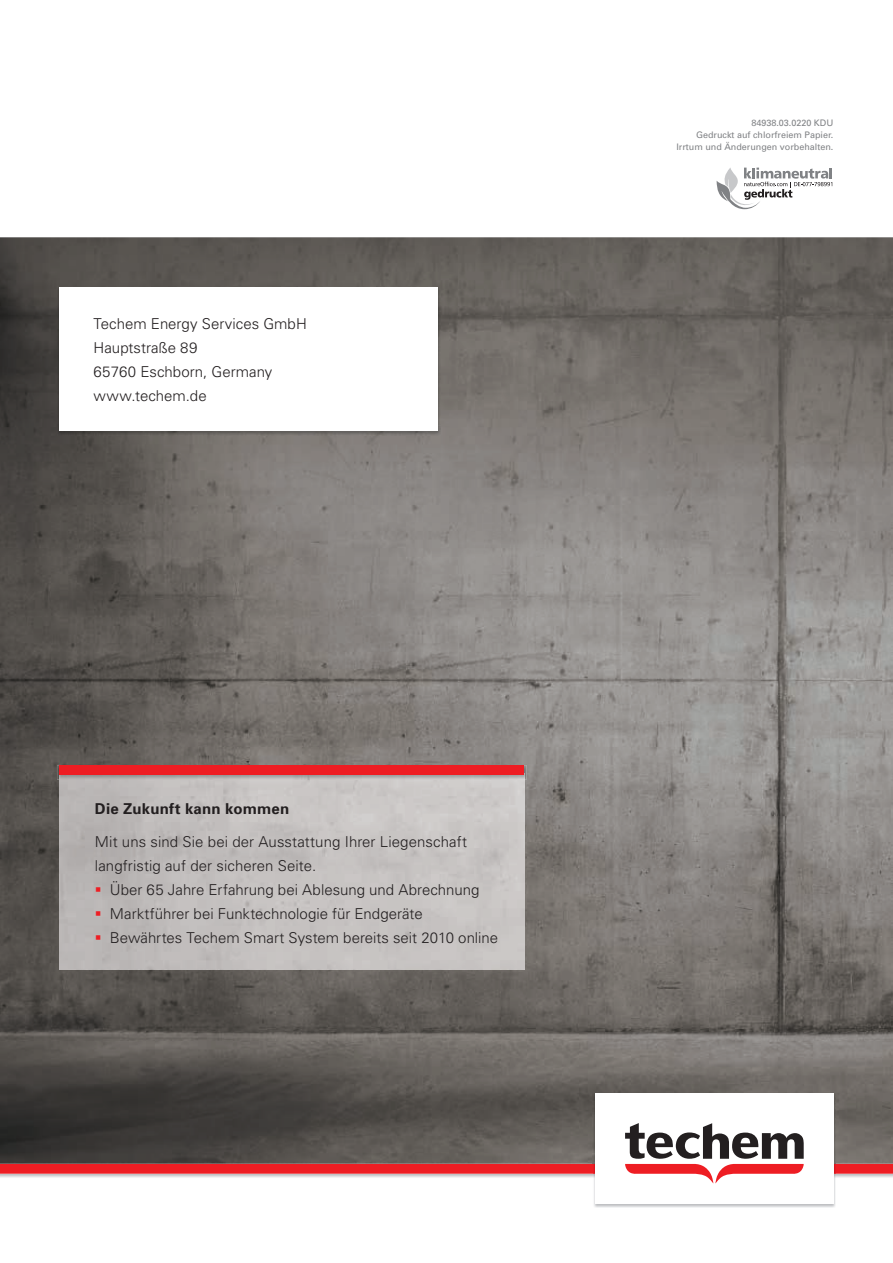
<style>
.page{position:relative;width:893px;height:1263px;background:#fff}
.page>*{position:absolute;margin:0;border:0;box-sizing:border-box;transform-origin:0 0}
.t1{font:300 15px/24px "Univers";color:#231f20}
.t2{font:700 15px "Univers";letter-spacing:.015em;color:#231f20}
.t3{font:9px/12px "Univers";color:#808285;text-align:right}
.s1{color:#ee1d23}
</style>
<div class="page">
<img style="left:0;top:237px;width:893px;height:886px">
<svg style="left:717px;top:167px;width:115px;height:42px"></svg>
<img style="left:57px;top:287px;width:383px;height:149px">
<div style="left:60px;top:287px;width:378px;height:144px;background:#fff"></div>
<img style="left:593px;top:1093px;width:243px;height:115px">
<div style="left:595px;top:1093px;width:238px;height:110px;background:#fff"></div>
<svg style="left:0;top:1123px;width:893px;height:60px"></svg>
<img style="left:60px;top:780px;width:464px;height:189px">
<img style="left:57px;top:765px;width:470px;height:15px">
<div style="left:60px;top:765px;width:464px;height:10px;background:#ee1d23"></div>
<p class="t1" style="left:94px;top:311px;width:215px">Techem Energy Services GmbH<br>Hauptstraße 89<br>65760 Eschborn, Germany www.techem.de</p>
<p class="t2" style="left:95px;top:799px;width:196px">Die Zukunft kann kommen</p>
<p class="t1" style="left:95px;top:829px;width:374px">Mit uns sind Sie bei der Ausstattung Ihrer Liegenschaft langfristig auf der sicheren Seite.</p>
<p class="t1" style="left:95px;top:877px;width:386px"><span class="s1">▪</span> Über 65 Jahre Erfahrung bei Ablesung und Abrechnung</p>
<p class="t1" style="left:95px;top:901px;width:329px"><span class="s1">▪</span> Marktführer bei Funktechnologie für Endgeräte</p>
<p class="t1" style="left:95px;top:925px;width:405px"><span class="s1">▪</span> Bewährtes Techem Smart System bereits seit 2010 online</p>
<p class="t3" style="left:676px;top:117px;width:159px">84938.03.0220 KDU<br>Gedruckt auf chlorfreiem Papier.<br>Irrtum und Änderungen vorbehalten.</p>
</div>
